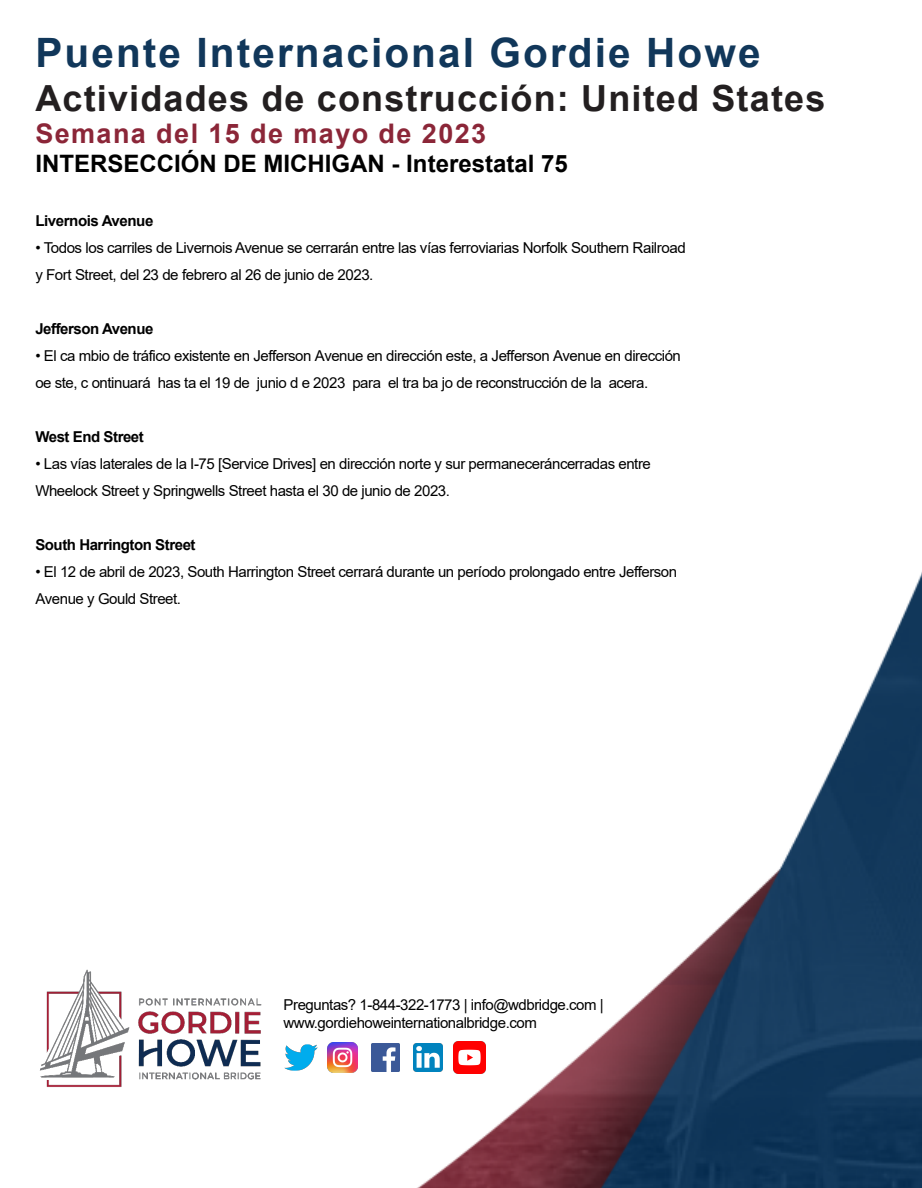
<style>
.page{position:relative;width:922px;height:1188px;background:#fff}
.page>*{position:absolute;margin:0;border:0;box-sizing:border-box;transform-origin:0 0}
.t1{font:700 40.5px "Arial";letter-spacing:.05em;color:#11375a}
.t2{font:700 36px "Arial";letter-spacing:.03em;color:#231f20}
.t3{font:700 27px "Arial";letter-spacing:.05em;color:#8b2638}
.t4{font:700 24px "Arial";color:#000}
.t5{font:15px/27px "Arial";letter-spacing:-.03em;color:#000}
.t6{font:700 15px "Arial";letter-spacing:-.03em;color:#000}
</style>
<div class="page">
<img style="left:330px;top:575px;width:591px;height:613px">
<img style="left:284px;top:1044px;width:34px;height:27px">
<img style="left:371px;top:1043px;width:28px;height:29px">
<img style="left:413px;top:1043px;width:29px;height:29px">
<img style="left:453px;top:1041px;width:32px;height:33px">
<img style="left:327px;top:1043px;width:30px;height:29px">
<img style="left:39px;top:969px;width:223px;height:118px">
<h1 class="t1" style="left:35px;top:25px;width:726px">Puente Internacional Gordie Howe</h1>
<h2 class="t2" style="left:35px;top:73px;width:791px">Actividades de construcción: United States</h2>
<h3 class="t3" style="left:35px;top:114px;width:452px">Semana del 15 de mayo de 2023</h3>
<h3 class="t4" style="left:35px;top:146px;width:534px">INTERSECCIÓN DE MICHIGAN - Interestatal 75</h3>
<p class="t6" style="left:35px;top:210px;width:120px">Livernois Avenue</p>
<p class="t5" style="left:35px;top:234px;width:651px">• Todos los carriles de Livernois Avenue se cerrarán entre las vías ferroviarias Norfolk Southern Railroad y Fort Street, del 23 de febrero al 26 de junio de 2023.</p>
<p class="t6" style="left:35px;top:318px;width:120px">Jefferson Avenue</p>
<p class="t5" style="left:35px;top:342px;width:647px">• El ca mbio de tráfico existente en Jefferson Avenue en dirección este, a Jefferson Avenue en dirección oe ste, c ontinuará has ta el 19 de junio d e 2023 para el tra ba jo de reconstrucción de la acera.</p>
<p class="t6" style="left:35px;top:426px;width:110px">West End Street</p>
<p class="t5" style="left:35px;top:450px;width:617px">• Las vías laterales de la I-75 [Service Drives] en dirección norte y sur permaneceráncerradas entre<br>Wheelock Street y Springwells Street hasta el 30 de junio de 2023.</p>
<p class="t6" style="left:35px;top:534px;width:162px">South Harrington Street</p>
<p class="t5" style="left:35px;top:558px;width:643px">• El 12 de abril de 2023, South Harrington Street cerrará durante un período prolongado entre Jefferson<br>Avenue y Gould Street.</p>
<p class="t5" style="left:283px;top:996px;width:321px;line-height:18px">Preguntas? 1-844-322-1773 | info@wdbridge.com | www.gordiehoweinternationalbridge.com</p>
</div>
